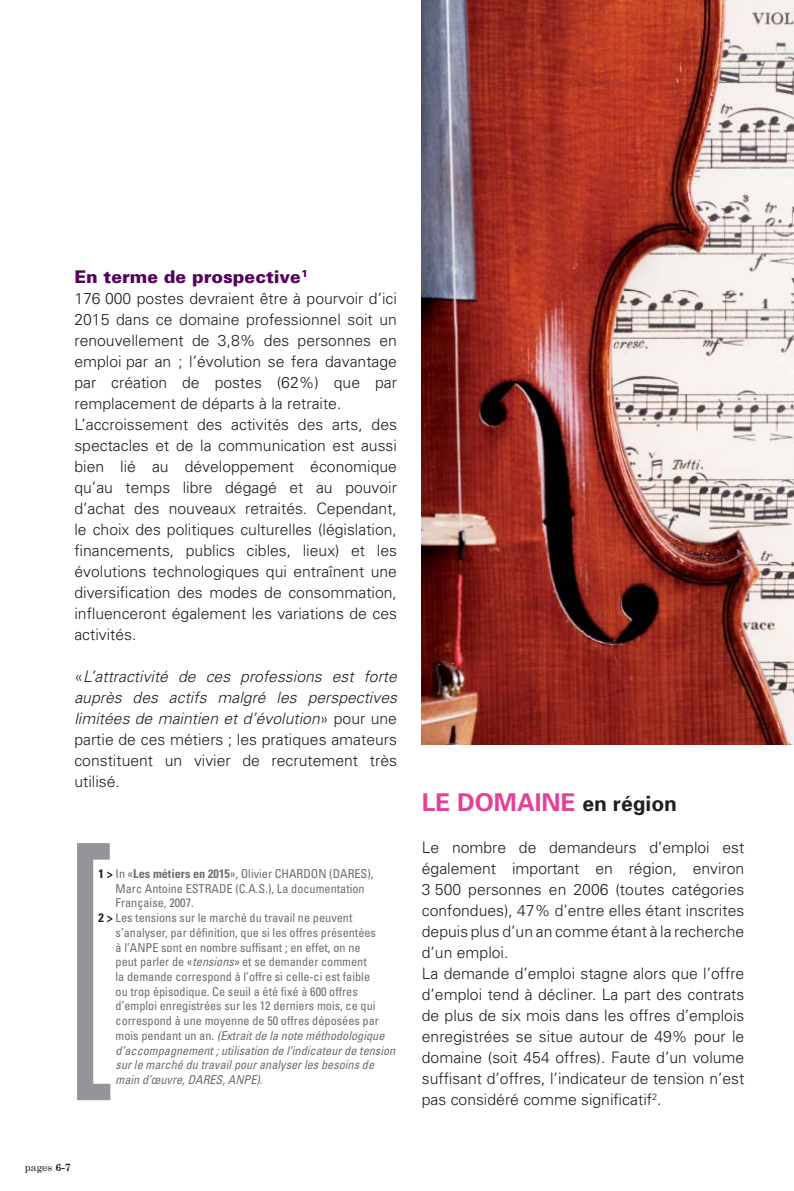
<style>
.page{position:relative;width:794px;height:1191px;background:#fff}
.page>*{position:absolute;margin:0;border:0;box-sizing:border-box;transform-origin:0 0}
.t1{font:condensed 294px "Univers";color:#939598;scale:.67 1}
.t2{font:700 24.5px "Univers";color:#e54097}
.t3{font:900 17.5px "Univers";color:#54055b}
.t4{font:300 15.75px/21px "Univers";color:#231f20}
.t5{font:italic 300 15.75px/21px "Univers";color:#231f20;text-align:justify}
.t6{font:condensed 12.25px "Univers";color:#6c6e70}
.t7{font:italic condensed 12.25px "Univers";color:#6c6e70}
.t8{font:10.5px "Century Schoolbook";color:#231f20}
.s1{font-style:normal}
.s2{font-weight:700;color:#231f20}
.s3{font-weight:700}
.s4{font-style:italic}
.s5{font-size:21px;color:#231f20}
</style>
<div class="page">
<img style="left:422px;top:0;width:372px;height:744px">
<p class="t3" style="left:74px;top:270px;width:235px">En terme de prospective<sup>1</sup></p>
<p class="t4" style="left:74px;top:289px;width:324px">176 000 postes devraient être à pourvoir d’ici 2015 dans ce domaine professionnel soit un renouvellement de 3,8% des personnes en emploi par an ; l’évolution se fera davantage par création de postes (62%) que par remplacement de départs à la retraite.<br>L’accroissement des activités des arts, des spectacles et de la communication est aussi bien lié au développement économique qu’au temps libre dégagé et au pouvoir d’achat des nouveaux retraités. Cependant, le choix des politiques culturelles (législation, financements, publics cibles, lieux) et les évolutions technologiques qui entraînent une diversification des modes de consommation, influenceront également les variations de ces activités.</p>
<p class="t5" style="left:74px;top:667px;width:324px"><span class="s1">«</span>L’attractivité de ces professions est forte auprès des actifs malgré les perspectives limitées de maintien et d’évolution<span class="s1">» pour une partie de ces métiers ; les pratiques amateurs constituent un vivier de recrutement très utilisé.</span></p>
<h1 class="t1" style="left:63px;top:853px;width:83px">[</h1>
<p class="t6" style="left:99px;top:869px;width:276px"><span class="s2">1 &gt;</span> In «<span class="s3">Les métiers en 2015</span>», Olivier CHARDON (DARES),</p>
<p class="t6" style="left:116px;top:884px;width:251px">Marc Antoine ESTRADE (C.A.S.), La documentation</p>
<p class="t6" style="left:116px;top:898px;width:80px">Française, 2007.</p>
<p class="t6" style="left:99px;top:913px;width:255px"><span class="s2">2 &gt;</span> Les tensions sur le marché du travail ne peuvent</p>
<p class="t6" style="left:116px;top:928px;width:262px">s’analyser, par définition, que si les offres présentées</p>
<p class="t6" style="left:116px;top:942px;width:246px">à l’ANPE sont en nombre suffisant ; en effet, on ne</p>
<p class="t6" style="left:116px;top:957px;width:253px">peut parler de «<span class="s4">tensions</span>» et se demander comment</p>
<p class="t6" style="left:116px;top:972px;width:256px">la demande correspond à l’offre si celle-ci est faible</p>
<p class="t6" style="left:116px;top:987px;width:244px">ou trop épisodique. Ce seuil a été fixé à 600 offres</p>
<p class="t6" style="left:116px;top:1001px;width:261px">d’emploi enregistrées sur les 12 derniers mois, ce qui</p>
<p class="t6" style="left:116px;top:1016px;width:265px">correspond à une moyenne de 50 offres déposées par</p>
<p class="t7" style="left:116px;top:1031px;width:270px"><span class="s1">mois pendant un an.</span> (Extrait de la note méthodologique</p>
<p class="t7" style="left:116px;top:1045px;width:281px">d’accompagnement ; utilisation de l‘indicateur de tension</p>
<p class="t7" style="left:116px;top:1060px;width:260px">sur le marché du travail pour analyser les besoins de</p>
<p class="t7" style="left:116px;top:1075px;width:148px">main d’œuvre, DARES, ANPE)<span class="s1">.</span></p>
<p class="t8" style="left:25px;top:1160px;width:48px">pages <span class="s3">6-7</span></p>
<h2 class="t2" style="left:422px;top:793px;width:257px">LE DOMAINE <span class="s5">en région</span></h2>
<p class="t4" style="left:422px;top:838px;width:324px">Le nombre de demandeurs d’emploi est également important en région, environ 3 500 personnes en 2006 (toutes catégories confondues), 47% d’entre elles étant inscrites depuis plus d’un an comme étant à la recherche d’un emploi.<br>La demande d’emploi stagne alors que l’offre d’emploi tend à décliner. La part des contrats de plus de six mois dans les offres d’emplois enregistrées se situe autour de 49% pour le domaine (soit 454 offres). Faute d’un volume suffisant d’offres, l’indicateur de tension n’est pas considéré comme significatif<sup>2</sup>.</p>
</div>
